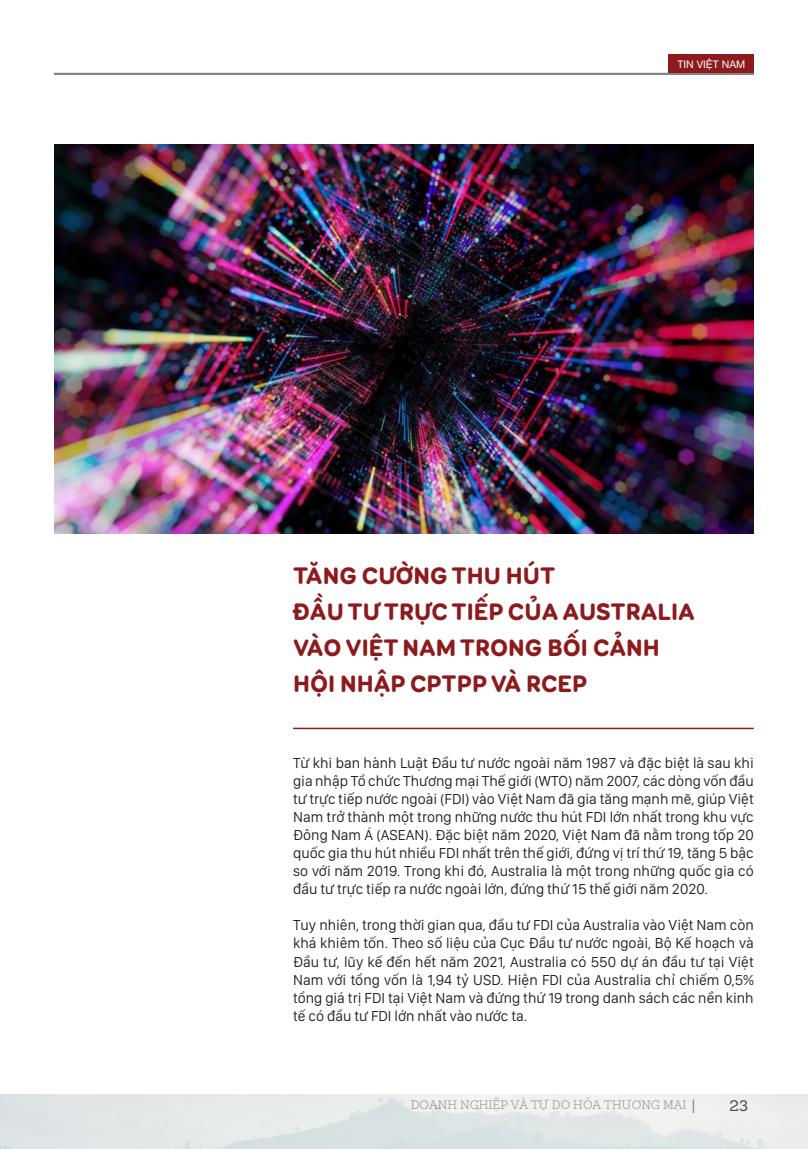
<style>
.page{position:relative;width:808px;height:1149px;background:#fff}
.page>*{position:absolute;margin:0;border:0;box-sizing:border-box;transform-origin:0 0}
.t1{font:900 24px "VL Booster Next FY";color:#8d1a1d}
.t2{font:15px/18px "San Francisco Display";color:#231f20;text-align:justify}
.t3{font:15px "AG Sanchez Slab";color:#231f20}
.t4{font:300 12px "AG Sanchez Slab";color:#858587}
.t5{font:10.5px "Helvetica Neue";color:#fff}
</style>
<div class="page">
<hr style="left:54px;top:73px;width:700px;height:2px;background:#858587">
<div style="left:669px;top:54px;width:85px;height:19px;background:#8d1a1d"></div>
<img style="left:54px;top:144px;width:700px;height:389px">
<hr style="left:293px;top:727px;width:461px;height:2px;background:#8d1a1d">
<p class="t5" style="left:677px;top:57px;width:69px">TIN VIỆT NAM</p>
<p class="t1" style="left:293px;top:556px;width:264px">TĂNG CƯỜNG THU HÚT</p>
<p class="t1" style="left:293px;top:592px;width:403px">ĐẦU TƯ TRỰC TIẾP CỦA AUSTRALIA</p>
<p class="t1" style="left:293px;top:628px;width:368px">VÀO VIỆT NAM TRONG BỐI CẢNH</p>
<p class="t1" style="left:293px;top:664px;width:296px">HỘI NHẬP CPTPP VÀ RCEP</p>
<p class="t2" style="left:293px;top:753px;width:462px">Từ khi ban hành Luật Đầu tư nước ngoài năm 1987 và đặc biệt là sau khi gia nhập Tổ chức Thương mại Thế giới (WTO) năm 2007, các dòng vốn đầu tư trực tiếp nước ngoài (FDI) vào Việt Nam đã gia tăng mạnh mẽ, giúp Việt Nam trở thành một trong những nước thu hút FDI lớn nhất trong khu vực Đông Nam Á (ASEAN). Đặc biệt năm 2020, Việt Nam đã nằm trong tốp 20 quốc gia thu hút nhiều FDI nhất trên thế giới, đứng vị trí thứ 19, tăng 5 bậc so với năm 2019. Trong khi đó, Australia là một trong những quốc gia có đầu tư trực tiếp ra nước ngoài lớn, đứng thứ 15 thế giới năm 2020.</p>
<p class="t2" style="left:293px;top:915px;width:462px">Tuy nhiên, trong thời gian qua, đầu tư FDI của Australia vào Việt Nam còn khá khiêm tốn. Theo số liệu của Cục Đầu tư nước ngoài, Bộ Kế hoạch và Đầu tư, lũy kế đến hết năm 2021, Australia có 550 dự án đầu tư tại Việt Nam với tổng vốn là 1,94 tỷ USD. Hiện FDI của Australia chỉ chiếm 0,5% tổng giá trị FDI tại Việt Nam và đứng thứ 19 trong danh sách các nền kinh tế có đầu tư FDI lớn nhất vào nước ta.</p>
<p class="t4" style="left:411px;top:1095px;width:277px">DOANH NGHIỆP VÀ TỰ DO HÓA THƯƠNG MẠI</p>
<p class="t3" style="left:730px;top:1093px;width:20px">23</p>
</div>
